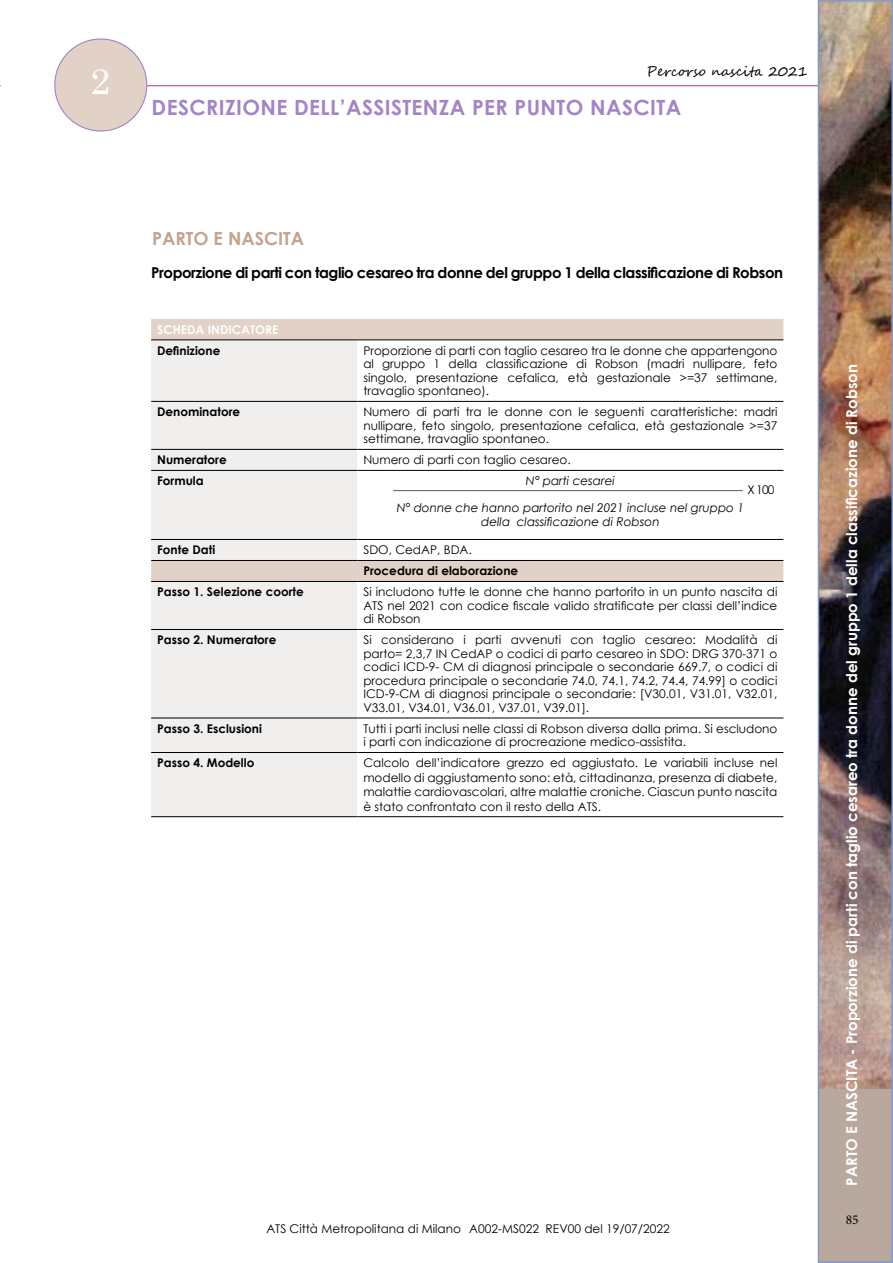
<style>
.page{position:relative;width:893px;height:1263px;background:#fff}
.page>*{position:absolute;margin:0;border:0;box-sizing:border-box;transform-origin:0 0}
.t1{font:36px "Century";color:#fff}
.t2{font:700 21px "Century Gothic";letter-spacing:.02em;color:#a385c3}
.t3{font:700 18px "Century Gothic";color:#c3a38e}
.t4{font:700 15px "Century Gothic";color:#fff}
.t5{font:700 15px "Century Gothic";letter-spacing:-.03em;color:#000}
.t6{font:13.5px "Segoe Script";color:#000}
.t7{font:13.5px "Minion Pro";color:#000}
.t8{font:12px/13.5px "Century Gothic";color:#000;text-align:justify}
.t9{font:700 12px "Century Gothic";color:#000}
.t10{font:italic 12px/13.5px "Century Gothic";color:#000;text-align:center}
.t11{font:700 12px "Century Gothic";color:#fff}
</style>
<div class="page">
<hr style="left:147px;top:85px;width:746px;height:1px;background:#9d3c8f">
<div style="left:818px;top:1px;width:74px;height:1261px;background:#b8a89e"></div>
<img style="left:821px;top:3px;width:69px;height:1086px">
<div style="left:818px;top:0;width:75px;height:1263px;border:2px solid #8798c6"></div>
<div style="left:55px;top:39px;width:92px;height:92px;background:#e1d1c6;border-radius:50%"></div>
<div style="left:151px;top:319px;width:632px;height:21px;background:#e1d1c6"></div>
<div style="left:151px;top:341px;width:206px;height:475px;background:#f1efee"></div>
<svg style="left:357px;top:400px;width:426px;height:1px"></svg>
<svg style="left:357px;top:448px;width:426px;height:270px"></svg>
<hr style="left:151px;top:401px;width:206px;height:1px;background:#000">
<hr style="left:357px;top:401px;width:426px;height:1px;background:#000">
<hr style="left:151px;top:449px;width:206px;height:1px;background:#000">
<hr style="left:357px;top:449px;width:426px;height:1px;background:#000">
<hr style="left:151px;top:470px;width:206px;height:1px;background:#000">
<hr style="left:357px;top:470px;width:426px;height:1px;background:#000">
<hr style="left:151px;top:539px;width:206px;height:1px;background:#000">
<hr style="left:357px;top:539px;width:426px;height:1px;background:#000">
<hr style="left:151px;top:560px;width:206px;height:1px;background:#000">
<hr style="left:357px;top:560px;width:426px;height:1px;background:#000">
<hr style="left:151px;top:581px;width:206px;height:1px;background:#000">
<hr style="left:357px;top:581px;width:426px;height:1px;background:#000">
<hr style="left:357px;top:629px;width:426px;height:1px;background:#000">
<hr style="left:357px;top:718px;width:426px;height:1px;background:#000">
<hr style="left:151px;top:752px;width:206px;height:1px;background:#000">
<hr style="left:357px;top:752px;width:426px;height:1px;background:#000">
<hr style="left:151px;top:816px;width:206px;height:1px;background:#000">
<hr style="left:357px;top:816px;width:426px;height:1px;background:#000">
<hr style="left:151px;top:340px;width:206px;height:1px;background:#000">
<hr style="left:357px;top:340px;width:426px;height:1px;background:#000">
<hr style="left:151px;top:629px;width:206px;height:1px;background:#000">
<hr style="left:151px;top:718px;width:206px;height:1px;background:#000">
<hr style="left:393px;top:490px;width:350px;height:1px;background:#675b4f">
<h1 class="t1" style="left:90px;top:51px;width:22px">2</h1>
<p class="t6" style="left:646px;top:61px;width:163px">Percorso nascita 2021</p>
<h2 class="t2" style="left:152px;top:91px;width:531px">DESCRIZIONE DELL’ASSISTENZA PER PUNTO NASCITA</h2>
<h3 class="t3" style="left:152px;top:224px;width:153px">PARTO E NASCITA</h3>
<p class="t5" style="left:151px;top:261px;width:633px">Proporzione di parti con taglio cesareo tra donne del gruppo 1 della classificazione di Robson</p>
<p class="t11" style="left:157px;top:320px;width:123px">SCHEDA INDICATORE</p>
<p class="t9" style="left:157px;top:341px;width:65px">Definizione</p>
<p class="t8" style="left:363px;top:344px;width:416px">Proporzione di parti con taglio cesareo tra le donne che appartengono al gruppo 1 della classificazione di Robson (madri nullipare, feto singolo, presentazione cefalica, età gestazionale &gt;=37 settimane, travaglio spontaneo).</p>
<p class="t9" style="left:157px;top:403px;width:85px">Denominatore</p>
<p class="t8" style="left:363px;top:405px;width:415px">Numero di parti tra le donne con le seguenti caratteristiche: madri nullipare, feto singolo, presentazione cefalica, età gestazionale &gt;=37 settimane, travaglio spontaneo.</p>
<p class="t9" style="left:157px;top:451px;width:71px">Numeratore</p>
<p class="t8" style="left:363px;top:453px;width:209px">Numero di parti con taglio cesareo.</p>
<p class="t9" style="left:157px;top:472px;width:48px">Formula</p>
<p class="t10" style="left:526px;top:474px;width:91px">N° parti cesarei</p>
<p class="t10" style="left:397px;top:501px;width:349px">N° donne che hanno partorito nel 2021 incluse nel gruppo 1 della classificazione di Robson</p>
<p class="t9" style="left:157px;top:541px;width:60px">Fonte Dati</p>
<p class="t8" style="left:363px;top:543px;width:110px">SDO, CedAP, BDA.</p>
<p class="t9" style="left:363px;top:562px;width:156px">Procedura di elaborazione</p>
<p class="t9" style="left:157px;top:583px;width:148px">Passo 1. Selezione coorte</p>
<p class="t8" style="left:363px;top:585px;width:415px">Si includono tutte le donne che hanno partorito in un punto nascita di ATS nel 2021 con codice fiscale valido stratificate per classi dell’indice di Robson</p>
<p class="t9" style="left:157px;top:631px;width:121px">Passo 2. Numeratore</p>
<p class="t8" style="left:363px;top:633px;width:415px">Si considerano i parti avvenuti con taglio cesareo: Modalità di parto= 2,3,7 IN CedAP o codici di parto cesareo in SDO: DRG 370-371 o codici ICD-9- CM di diagnosi principale o secondarie 669.7, o codici di procedura principale o secondarie 74.0, 74.1, 74.2, 74.4, 74.99] o codici ICD-9-CM di diagnosi principale o secondarie: [V30.01, V31.01, V32.01, V33.01, V34.01, V36.01, V37.01, V39.01].</p>
<p class="t9" style="left:157px;top:719px;width:106px">Passo 3. Esclusioni</p>
<p class="t8" style="left:363px;top:722px;width:415px">Tutti i parti inclusi nelle classi di Robson diversa dalla prima. Si escludono i parti con indicazione di procreazione medico-assistita.</p>
<p class="t9" style="left:157px;top:754px;width:99px">Passo 4. Modello</p>
<p class="t8" style="left:363px;top:756px;width:416px;line-height:14.4px">Calcolo dell’indicatore grezzo ed aggiustato. Le variabili incluse nel modello di aggiustamento sono: età, cittadinanza, presenza di diabete, malattie cardiovascolari, altre malattie croniche. Ciascun punto nascita è stato confrontato con il resto della ATS.</p>
<p class="t8" style="left:747px;top:483px;width:28px">X 100</p>
<p class="t8" style="left:266px;top:1221px;width:405px">ATS Città Metropolitana di Milano A002-MS022 REV00 del 19/07/2022</p>
<p class="t4" style="left:840px;top:1185px;width:823px;rotate:-90deg">PARTO E NASCITA - Proporzione di parti con taglio cesareo tra donne del gruppo 1 della classificazione di Robson</p>
<p class="t7" style="left:846px;top:1210px;width:14px">85</p>
</div>
